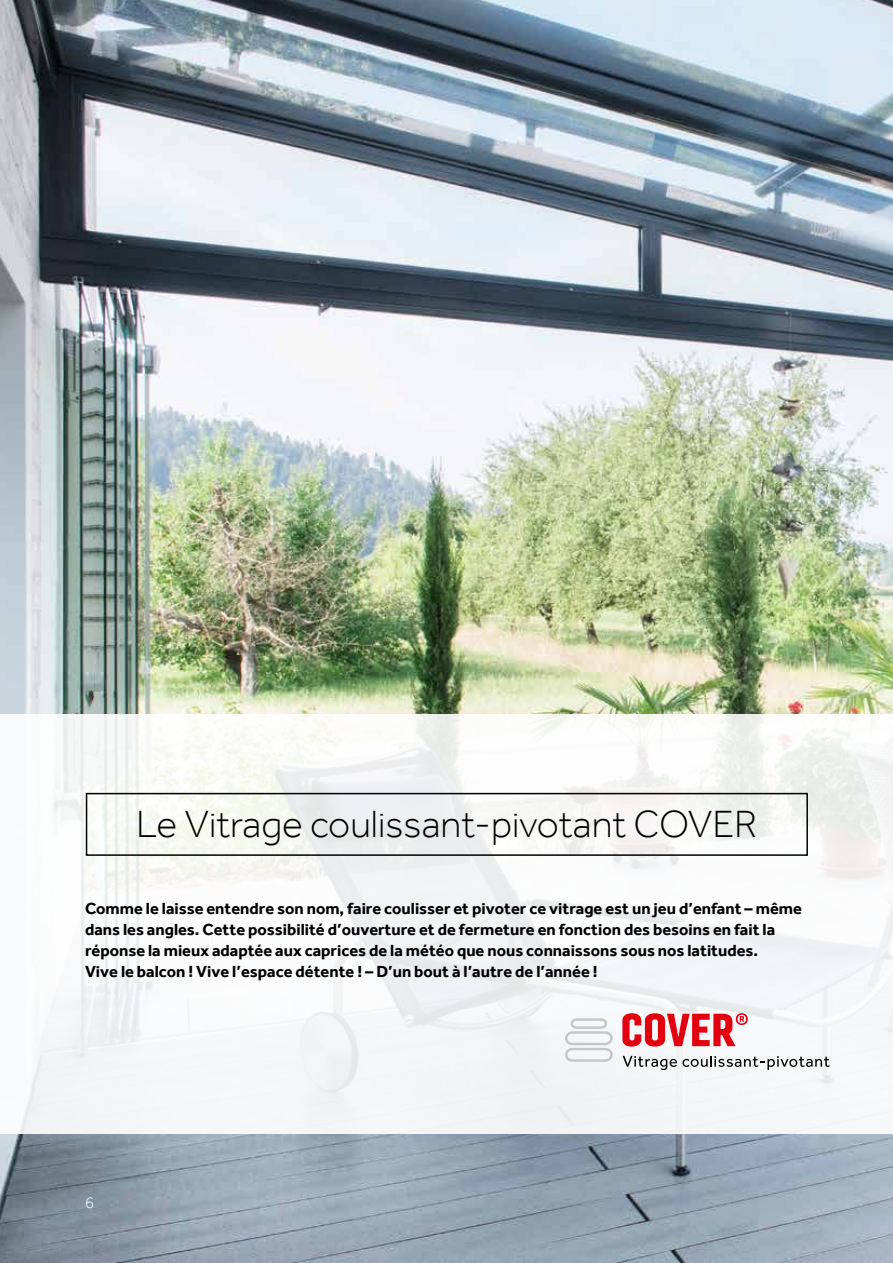
<style>
.page{position:relative;width:893px;height:1263px;background:#fff}
.page>*{position:absolute;margin:0;border:0;box-sizing:border-box;transform-origin:0 0}
.t1{font:300 39px "Effra";color:#000}
.t2{font:700 16.5px/21px "Effra";color:#000}
.t3{font:300 16.5px "Effra";color:#fff}
</style>
<div class="page">
<img style="left:0;top:0;width:893px;height:1263px">
<div style="left:0;top:714px;width:893px;height:420px;background:linear-gradient(to right,#f6f8f7,#f4f5f5)"></div>
<div style="left:86px;top:793px;width:722px;height:63px;border:2px solid #000"></div>
<svg style="left:622px;top:1013px;width:126px;height:33px"></svg>
<svg style="left:565px;top:1018px;width:48px;height:44px"></svg>
<svg style="left:623px;top:1056px;width:207px;height:14px"></svg>
<h1 class="t1" style="left:136px;top:801px;width:623px">Le Vitrage coulissant-pivotant COVER</h1>
<p class="t2" style="left:85px;top:897px;width:718px">Comme le laisse entendre son nom, faire coulisser et pivoter ce vitrage est un jeu d’enfant – même dans les angles. Cette possibilité d’ouverture et de fermeture en fonction des besoins en fait la réponse la mieux adaptée aux caprices de la météo que nous connaissons sous nos latitudes.<br>Vive le balcon ! Vive l’espace détente ! – D’un bout à l’autre de l’année !</p>
<p class="t3" style="left:85px;top:1192px;width:10px">6</p>
</div>
